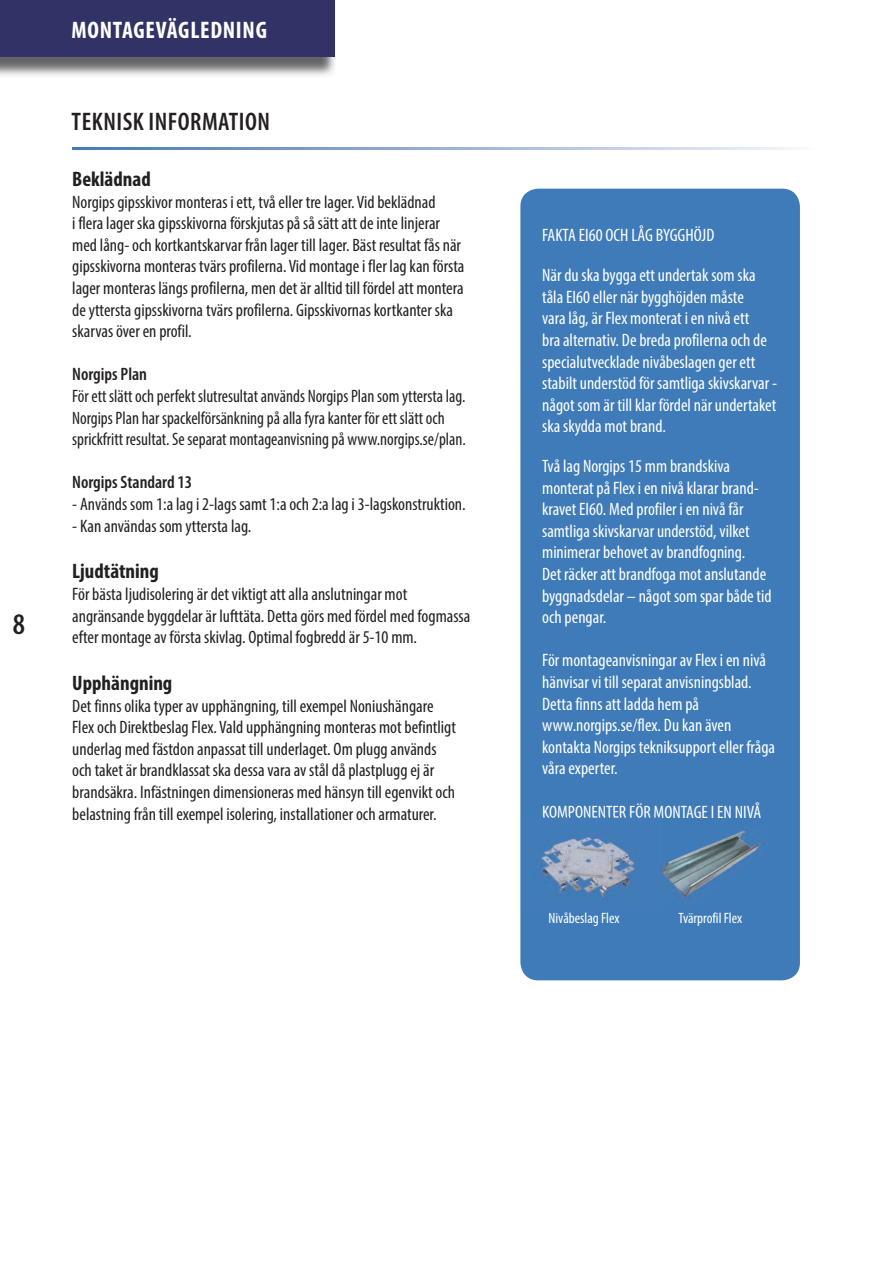
<style>
.page{position:relative;width:893px;height:1263px;background:#fff}
.page>*{position:absolute;margin:0;border:0;box-sizing:border-box;transform-origin:0 0}
.t1{font:600 condensed 30px "Myriad Pro";color:#231f20}
.t2{font:600 condensed 25.5px "Myriad Pro";letter-spacing:.02em;color:#231f20}
.t3{font:600 condensed 25.5px "Myriad Pro";letter-spacing:.02em;color:#fff}
.t4{font:700 condensed 24px "Myriad Pro";letter-spacing:.03em;color:#fff}
.t5{font:700 condensed 21px "Myriad Pro";color:#231f20}
.t6{font:condensed 18px/21.6px "Myriad Pro";color:#231f20}
.t7{font:condensed 18px/21.6px "Myriad Pro";color:#fff}
.t8{font:condensed 18px/21.6px "Myriad Pro";color:#231f20;scale:.96 1}
.t9{font:600 condensed 18px "Myriad Pro";color:#231f20}
.t10{font:condensed 15px "Myriad Pro";color:#fff}
</style>
<div class="page">
<div style="left:520px;top:189px;width:280px;height:791px;background:#3e7bb8;border-radius:18px"></div>
<img style="left:533px;top:832px;width:104px;height:66px">
<img style="left:543px;top:816px;width:83px;height:2px">
<svg style="left:630px;top:816px;width:30px;height:2px"></svg>
<img style="left:0;top:0;width:336px;height:75px">
<div style="left:0;top:0;width:334px;height:56px;background:#313265"></div>
<svg style="left:72px;top:148px;width:723px;height:1px"></svg>
<img style="left:661px;top:830px;width:101px;height:72px">
<h1 class="t1" style="left:13px;top:606px;width:14px">8</h1>
<h3 class="t4" style="left:71px;top:15px;width:197px">MONTAGEVÄGLEDNING</h3>
<h2 class="t3" style="left:73px;top:15px;width:197px">MONTAGEVÄGLEDNING</h2>
<h2 class="t2" style="left:72px;top:106px;width:200px">TEKNISK INFORMATION</h2>
<p class="t5" style="left:72px;top:166px;width:80px">Beklädnad</p>
<p class="t6" style="left:72px;top:191px;width:394px">Norgips gipsskivor monteras i ett, två eller tre lager. Vid beklädnad<br>i flera lager ska gipsskivorna förskjutas på så sätt att de inte linjerar med lång- och kortkantskarvar från lager till lager. Bäst resultat fås när gipsskivorna monteras tvärs profilerna. Vid montage i fler lag kan första lager monteras längs profilerna, men det är alltid till fördel att montera de yttersta gipsskivorna tvärs profilerna. Gipsskivornas kortkanter ska skarvas över en profil.</p>
<p class="t9" style="left:72px;top:363px;width:76px">Norgips Plan</p>
<p class="t8" style="left:72px;top:385px;width:411px">För ett slätt och perfekt slutresultat används Norgips Plan som yttersta lag.<br>Norgips Plan har spackelförsänkning på alla fyra kanter för ett slätt och sprickfritt resultat. Se separat montageanvisning på www.norgips.se/plan.</p>
<p class="t9" style="left:72px;top:471px;width:121px">Norgips Standard 13</p>
<p class="t6" style="left:72px;top:493px;width:395px">- Används som 1:a lag i 2-lags samt 1:a och 2:a lag i 3-lagskonstruktion.</p>
<p class="t6" style="left:72px;top:515px;width:180px">- Kan användas som yttersta lag.</p>
<p class="t5" style="left:72px;top:558px;width:88px">Ljudtätning</p>
<p class="t6" style="left:72px;top:583px;width:400px">För bästa ljudisolering är det viktigt att alla anslutningar mot angränsande byggdelar är lufttäta. Detta görs med fördel med fogmassa efter montage av första skivlag. Optimal fogbredd är 5-10 mm.</p>
<p class="t5" style="left:72px;top:670px;width:102px">Upphängning</p>
<p class="t6" style="left:72px;top:695px;width:385px">Det finns olika typer av upphängning, till exempel Noniushängare Flex och Direktbeslag Flex. Vald upphängning monteras mot befintligt underlag med fästdon anpassat till underlaget. Om plugg används och taket är brandklassat ska dessa vara av stål då plastplugg ej är brand säkra. Infästningen dimensioneras med hänsyn till egenvikt och belastning från till exempel isolering, installationer och armaturer.</p>
<p class="t7" style="left:542px;top:224px;width:174px">FAKTA EI60 OCH LÅG BYGGHÖJD</p>
<p class="t7" style="left:542px;top:264px;width:236px">När du ska bygga ett undertak som ska tåla EI60 eller när bygghöjden måste<br>vara låg, är Flex monterat i en nivå ett<br>bra alternativ. De breda profilerna och de specialutvecklade nivåbeslagen ger ett stabilt understöd för samtliga skivskarvar - något som är till klar fördel när undertaket ska skydda mot brand.</p>
<p class="t7" style="left:542px;top:455px;width:231px">Två lag Norgips 15 mm brandskiva monterat på Flex i en nivå klarar brand&shy;kravet EI60. Med profiler i en nivå får samtliga skivskarvar understöd, vilket minimerar behovet av brandfogning.<br>Det räcker att brandfoga mot anslutande byggnadsdelar – något som spar både tid och pengar.</p>
<p class="t7" style="left:542px;top:649px;width:234px">För montageanvisningar av Flex i en nivå hänvisar vi till separat anvisningsblad.<br>Detta finns att ladda hem på www.norgips.se/flex. Du kan även kontakta Norgips tekniksupport eller fråga våra experter.</p>
<p class="t7" style="left:542px;top:800px;width:221px">KOMPONENTER FÖR MONTAGE I EN NIVÅ</p>
<p class="t10" style="left:549px;top:909px;width:73px">Nivåbeslag Flex</p>
<p class="t10" style="left:678px;top:909px;width:65px">Tvärprofil Flex</p>
</div>
